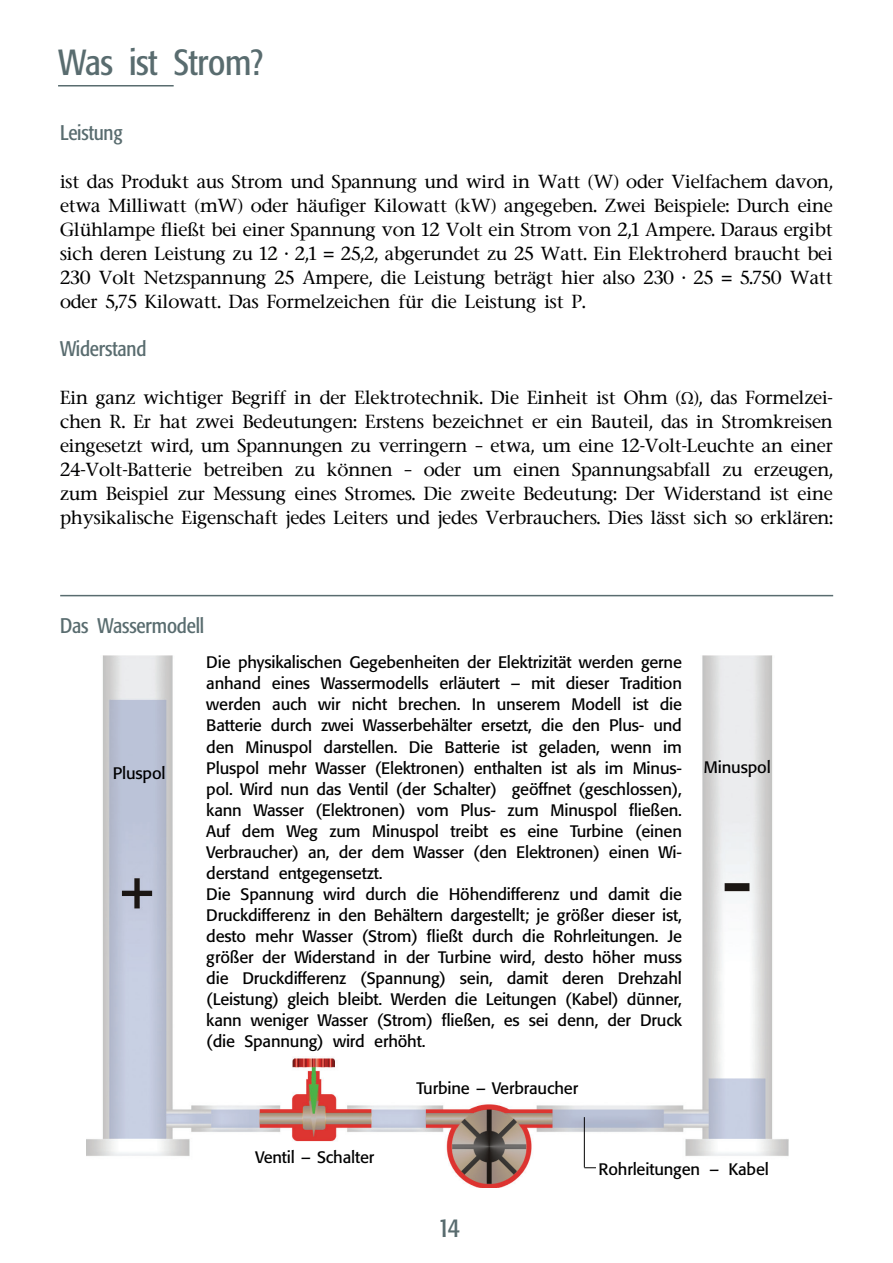
<style>
.page{position:relative;width:893px;height:1263px;background:#fff}
.page>*{position:absolute;margin:0;border:0;box-sizing:border-box;transform-origin:0 0}
.t1{font:condensed 36px "Formata";letter-spacing:-.01em;color:#596c6f}
.t2{font:condensed 27px "Formata";color:#596c6f}
.t3{font:condensed 21px "Formata";letter-spacing:-.01em;color:#596c6f}
.t4{font:500 18px/24px "Stone Serif";letter-spacing:-.01em;color:#000001;text-align:justify}
.t5{font:16.5px/21px "Formata";letter-spacing:-.01em;color:#000001}
</style>
<div class="page">
<hr style="left:58px;top:85px;width:116px;height:1px;background:#596c6f">
<img style="left:87px;top:655px;width:702px;height:533px">
<svg style="left:584px;top:1167px;width:12px;height:1px"></svg>
<hr style="left:584px;top:1117px;width:1px;height:50px;background:#000001">
<hr style="left:60px;top:595px;width:773px;height:1px;background:#596c6f">
<h1 class="t1" style="left:59px;top:41px;width:206px">Was ist Strom?</h1>
<p class="t3" style="left:60px;top:120px;width:64px">Leistung</p>
<p class="t4" style="left:60px;top:169px;width:774px">ist das Produkt aus Strom und Spannung und wird in Watt (W) oder Vielfachem davon, etwa Milliwatt (mW) oder häufiger Kilowatt (kW) angegeben. Zwei Beispiele: Durch eine Glühlampe fließt bei einer Spannung von 12 Volt ein Strom von 2,1 Ampere. Daraus ergibt sich deren Leistung zu 12 · 2,1 = 25,2, abgerundet zu 25 Watt. Ein Elektroherd braucht bei 230 Volt Netzspannung 25 Ampere, die Leistung beträgt hier also 230 · 25 = 5.750 Watt oder 5,75 Kilowatt. Das Formelzeichen für die Leistung ist P.</p>
<p class="t3" style="left:60px;top:336px;width:88px">Widerstand</p>
<p class="t4" style="left:60px;top:385px;width:774px">Ein ganz wichtiger Begriff in der Elektrotechnik. Die Einheit ist Ohm ( ), das Formelzei&shy;chen R. Er hat zwei Bedeutungen: Erstens bezeichnet er ein Bauteil, das in Stromkreisen eingesetzt wird, um Spannungen zu verringern – etwa, um eine 12-Volt-Leuchte an einer 24-Volt-Batterie betreiben zu können – oder um einen Spannungsabfall zu erzeugen, zum Beispiel zur Messung eines Stromes. Die zweite Bedeutung: Der Widerstand ist eine physikalische Eigenschaft jedes Leiters und jedes Verbrauchers. Dies lässt sich so erklären:</p>
<p class="t3" style="left:60px;top:613px;width:146px">Das Wassermodell</p>
<p class="t5" style="left:206px;top:652px;width:477px">Die physikalischen Gegebenheiten der Elektrizität werden gerne anhand eines Wassermodells erläutert – mit dieser Tradition werden auch wir nicht brechen. In unserem Modell ist die Batterie durch zwei Wasserbehälter ersetzt, die den Plus- und den Minuspol darstellen. Die Batterie ist geladen, wenn im Pluspol mehr Wasser (Elektronen) enthalten ist als im Minus&shy;pol. Wird nun das Ventil (der Schalter) geöffnet (geschlossen), kann Wasser (Elektronen) vom Plus- zum Minuspol fließen.<br>Auf dem Weg zum Minuspol treibt es eine Turbine (einen Verbraucher) an, der dem Wasser (den Elektronen) einen Wi&shy;derstand entgegensetzt.<br>Die Spannung wird durch die Höhendifferenz und damit die Druckdifferenz in den Behältern dargestellt; je größer dieser ist, desto mehr Wasser (Strom) fließt durch die Rohrleitungen. Je größer der Widerstand in der Turbine wird, desto höher muss die Druckdifferenz (Spannung) sein, damit deren Drehzahl (Leistung) gleich bleibt. Werden die Leitungen (Kabel) dünner, kann weniger Wasser (Strom) fließen, es sei denn, der Druck (die Spannung) wird erhöht.</p>
<p class="t5" style="left:113px;top:763px;width:54px">Pluspol</p>
<p class="t5" style="left:704px;top:756px;width:68px">Minuspol</p>
<p class="t5" style="left:255px;top:1147px;width:121px">Ventil – Schalter</p>
<p class="t5" style="left:416px;top:1077px;width:163px">Turbine – Verbraucher</p>
<h2 class="t2" style="left:438px;top:1211px;width:24px">14</h2>
<p class="t5" style="left:599px;top:1158px;width:172px">Rohrleitungen – Kabel</p>
</div>
